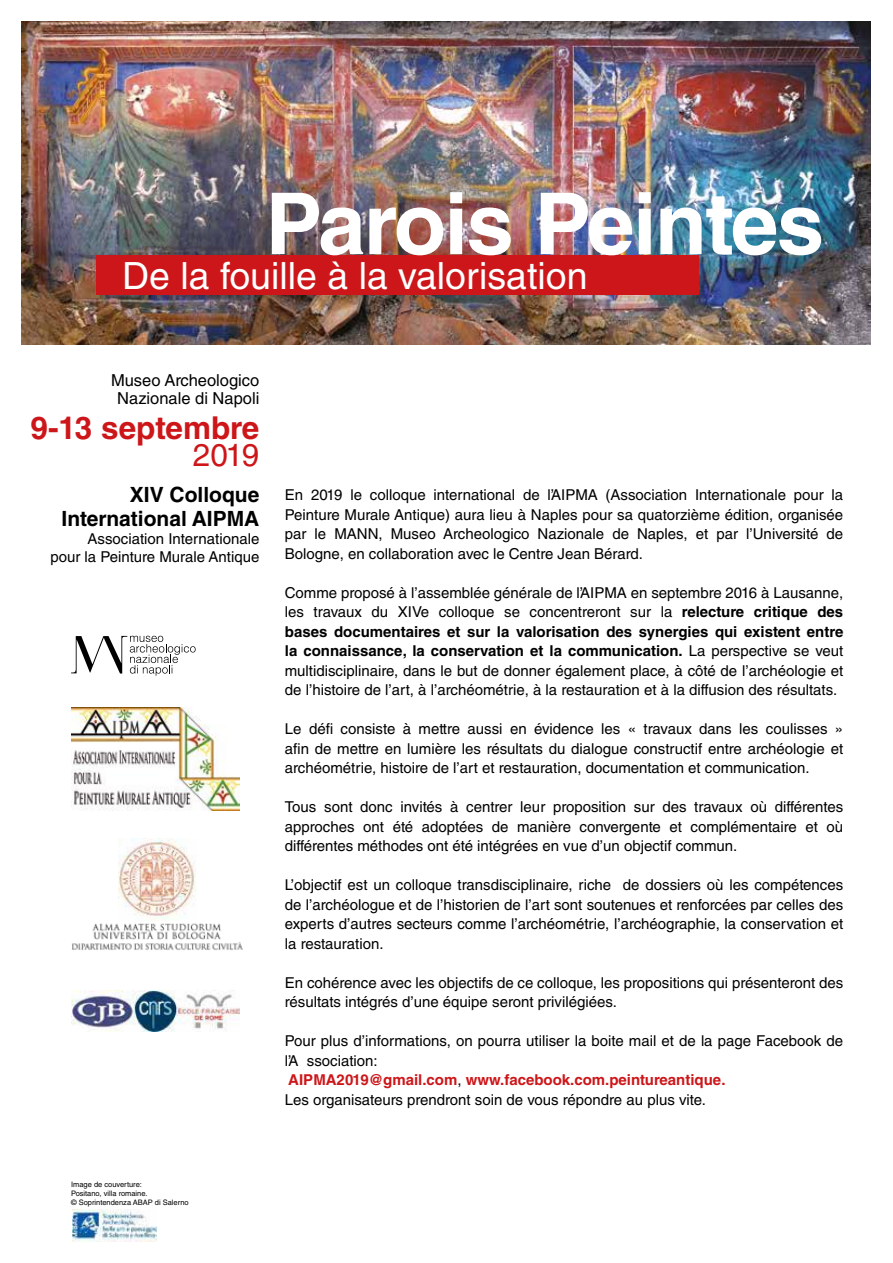
<style>
.page{position:relative;width:893px;height:1263px;background:#fff}
.page>*{position:absolute;margin:0;border:0;box-sizing:border-box;transform-origin:0 0}
.t1{font:700 85.5px "Helvetica LT Std";letter-spacing:-.02em;color:#fff}
.t2{font:37.5px "Helvetica LT Std";color:#fff}
.t3{font:700 31.5px "Helvetica LT Std";color:#cd1619}
.t4{font:31.5px "Helvetica LT Std";color:#cd1619}
.t5{font:700 21px/24px "Helvetica LT Std";color:#000;text-align:right}
.t6{font:16.5px/18px "Helvetica LT Std";color:#000;text-align:center}
.t7{font:15px/19.5px "Helvetica LT Std";color:#000;text-align:justify}
.t8{font:7.5px/9px "Helvetica LT Std";color:#000}
.s1{font-weight:700}
.s2{font-weight:700;color:#cd1619}
</style>
<div class="page">
<img style="left:21px;top:21px;width:850px;height:323px">
<div style="left:97px;top:255px;width:602px;height:40px;background:#cd1619"></div>
<img style="left:71px;top:707px;width:168px;height:104px">
<svg style="left:71px;top:636px;width:125px;height:40px"></svg>
<img style="left:72px;top:920px;width:171px;height:31px">
<img style="left:118px;top:838px;width:78px;height:82px">
<img style="left:71px;top:991px;width:169px;height:41px">
<img style="left:72px;top:1209px;width:84px;height:33px">
<h1 class="t1" style="left:265px;top:172px;width:560px">Parois Peintes</h1>
<h2 class="t2" style="left:122px;top:254px;width:467px">De la fouille à la valorisation</h2>
<p class="t6" style="left:111px;top:371px;width:150px">Museo Archeologico<br>Nazionale di Napoli</p>
<h3 class="t3" style="left:30px;top:408px;width:230px">9-13 septembre</h3>
<h3 class="t4" style="left:193px;top:436px;width:68px">2019</h3>
<h3 class="t5" style="left:62px;top:482px;width:199px">XIV Colloque<br>International AIPMA</h3>
<p class="t7" style="left:50px;top:529px;width:210px;line-height:18px;text-align:right">Association Internationale<br>pour la Peinture Murale Antique</p>
<p class="t7" style="left:285px;top:485px;width:560px">En 2019 le colloque international de l’AIPMA (Association Internationale pour la Peinture Murale Antique) aura lieu à Naples pour sa quatorzième édition, organisée par le MANN, Museo Archeologico Nazionale de Naples, et par l’Université de Bologne, en collaboration avec le Centre Jean Bérard.</p>
<p class="t7" style="left:285px;top:583px;width:560px">Comme proposé à l’assemblée générale de l’AIPMA en septembre 2016 à Lausanne, les travaux du XIVe colloque se concentreront sur la <span class="s1">relecture critique des bases documentaires et sur la valorisation des synergies qui existent entre la connaissance, la conservation et la communication.</span> La perspective se veut multidisciplinaire, dans le but de donner également place, à côté de l’archéologie et de l’histoire de l’art, à l’archéométrie, à la restauration et à la diffusion des résultats.</p>
<p class="t7" style="left:285px;top:719px;width:560px">Le défi consiste à mettre aussi en évidence les « travaux dans les coulisses » afin de mettre en lumière les résultats du dialogue constructif entre archéologie et archéométrie, histoire de l’art et restauration, documentation et communication.</p>
<p class="t7" style="left:285px;top:797px;width:560px">Tous sont donc invités à centrer leur proposition sur des travaux où différentes approches ont été adoptées de manière convergente et complémentaire et où différentes méthodes ont été intégrées en vue d’un objectif commun.</p>
<p class="t7" style="left:285px;top:875px;width:560px">L’objectif est un colloque transdisciplinaire, riche de dossiers où les compétences de l’archéologue et de l’historien de l’art sont soutenues et renforcées par celles des experts d’autres secteurs comme l’archéométrie, l’archéographie, la conservation et la restauration.</p>
<p class="t7" style="left:285px;top:973px;width:560px">En cohérence avec les objectifs de ce colloque, les propositions qui présenteront des résultats intégrés d’une équipe seront privilégiées.</p>
<p class="t7" style="left:285px;top:1031px;width:560px;text-align:left">Pour plus d’informations, on pourra utiliser la boite mail et de la page Facebook de l’A ssociation:<br><span class="s2">AIPMA2019@gmail.com</span>, <span class="s2">www.facebook.com.peintureantique.<br></span>Les organisateurs prendront soin de vous répondre au plus vite.</p>
<p class="t8" style="left:71px;top:1180px;width:119px">Image de couverture:<br>Positano, villa romaine.<br>© Soprintendenza ABAP di Salerno</p>
</div>
